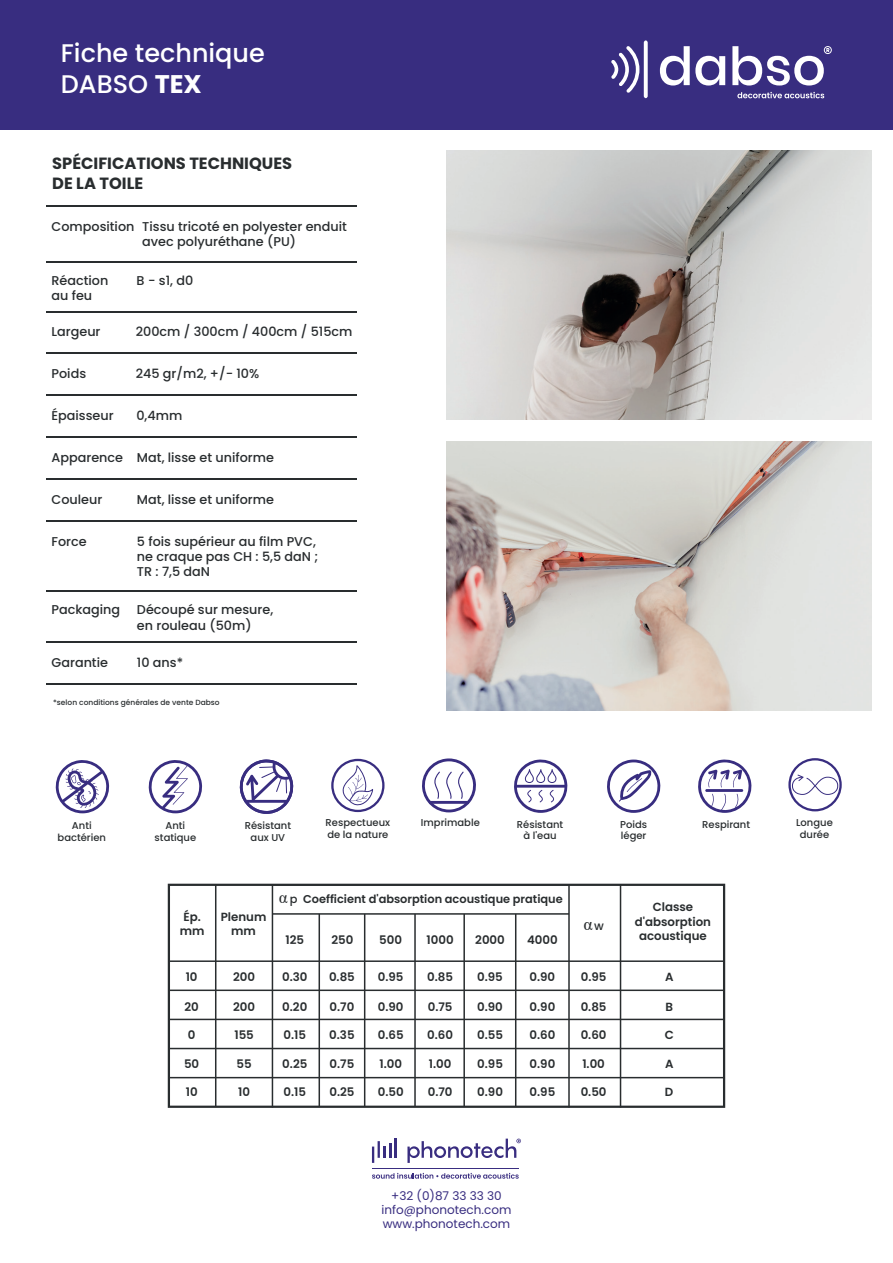
<style>
.page{position:relative;width:893px;height:1263px;background:#fff}
.page>*{position:absolute;margin:0;border:0;box-sizing:border-box;transform-origin:0 0}
.t1{font:500 25.5px/30.6px "Poppins";color:#fff}
.t2{font:17.7px "Times New Roman";color:#292d2f}
.t3{font:17.1px "Times New Roman";color:#292d2f}
.t4{font:700 16.2px/19.5px "Poppins";color:#292d2f}
.t5{font:500 12.75px/15.3px "Poppins";color:#292d2f}
.t6{font:12px/14.4px "Poppins";color:#382d80;text-align:center}
.t7{font:600 11.85px/14.1px "Poppins";color:#292d2f;text-align:center}
.t8{font:600 11.4px "Poppins";color:#292d2f}
.t9{font:500 10.05px/12px "Poppins";color:#292d2f;text-align:center}
.t10{font:500 7.5px "Poppins";color:#292d2f}
.s1{font-weight:700}
.s2{font-family:"Poppins";font-weight:500;font-size:11.4px}
.s3{font-family:"Poppins";font-weight:500;font-size:11.85px}
</style>
<div class="page">
<div style="left:0;top:0;width:893px;height:130px;background:#382d80"></div>
<svg style="left:660px;top:46px;width:65px;height:40px"></svg>
<svg style="left:611px;top:46px;width:28px;height:47px"></svg>
<svg style="left:644px;top:40px;width:4px;height:58px"></svg>
<svg style="left:732px;top:46px;width:100px;height:40px"></svg>
<svg style="left:737px;top:92px;width:87px;height:6px"></svg>
<hr style="left:46px;top:261px;width:310px;height:1px;background:#292d2f">
<hr style="left:46px;top:205px;width:310px;height:2px;background:#292d2f">
<hr style="left:46px;top:311px;width:310px;height:1px;background:#292d2f">
<svg style="left:407px;top:1138px;width:114px;height:25px"></svg>
<svg style="left:372px;top:1141px;width:19px;height:22px"></svg>
<hr style="left:394px;top:1138px;width:3px;height:20px;background:#392d80">
<svg style="left:372px;top:1173px;width:147px;height:6px"></svg>
<hr style="left:372px;top:1168px;width:147px;height:1px;background:#392d80">
<hr style="left:46px;top:353px;width:310px;height:1px;background:#292d2f">
<hr style="left:46px;top:395px;width:310px;height:1px;background:#292d2f">
<hr style="left:46px;top:437px;width:310px;height:1px;background:#292d2f">
<hr style="left:46px;top:479px;width:310px;height:1px;background:#292d2f">
<hr style="left:46px;top:521px;width:310px;height:1px;background:#292d2f">
<hr style="left:46px;top:590px;width:310px;height:2px;background:#292d2f">
<hr style="left:46px;top:642px;width:310px;height:1px;background:#292d2f">
<hr style="left:46px;top:684px;width:310px;height:1px;background:#292d2f">
<div style="left:168px;top:884px;width:557px;height:224px;border:2px solid #292d2f"></div>
<hr style="left:272px;top:885px;width:1px;height:222px;background:#292d2f">
<hr style="left:319px;top:914px;width:1px;height:193px;background:#292d2f">
<hr style="left:215px;top:885px;width:1px;height:222px;background:#292d2f">
<hr style="left:364px;top:914px;width:1px;height:193px;background:#292d2f">
<hr style="left:414px;top:914px;width:2px;height:193px;background:#292d2f">
<hr style="left:463px;top:914px;width:2px;height:193px;background:#292d2f">
<hr style="left:515px;top:914px;width:1px;height:193px;background:#292d2f">
<hr style="left:568px;top:885px;width:2px;height:222px;background:#292d2f">
<hr style="left:620px;top:885px;width:1px;height:222px;background:#292d2f">
<hr style="left:169px;top:960px;width:555px;height:2px;background:#292d2f">
<hr style="left:169px;top:989px;width:555px;height:2px;background:#292d2f">
<hr style="left:272px;top:884px;width:297px;height:1px;background:#292d2f">
<hr style="left:272px;top:913px;width:297px;height:2px;background:#292d2f">
<hr style="left:169px;top:1019px;width:555px;height:1px;background:#292d2f">
<hr style="left:169px;top:1048px;width:555px;height:1px;background:#292d2f">
<hr style="left:169px;top:1077px;width:555px;height:1px;background:#292d2f">
<svg style="left:55px;top:760px;width:55px;height:53px"></svg>
<svg style="left:148px;top:760px;width:54px;height:53px"></svg>
<svg style="left:607px;top:759px;width:54px;height:54px"></svg>
<svg style="left:698px;top:759px;width:54px;height:54px"></svg>
<svg style="left:514px;top:759px;width:54px;height:54px"></svg>
<svg style="left:239px;top:759px;width:55px;height:55px"></svg>
<svg style="left:788px;top:758px;width:54px;height:53px"></svg>
<svg style="left:331px;top:759px;width:53px;height:53px"></svg>
<svg style="left:422px;top:758px;width:54px;height:54px"></svg>
<hr style="left:429px;top:801px;width:40px;height:3px;background:#382d80">
<img style="left:446px;top:150px;width:425px;height:269px">
<img style="left:446px;top:441px;width:425px;height:269px">
<h1 class="t1" style="left:61px;top:38px;width:206px">Fiche technique<br>DABSO <span class="s1">TEX</span></h1>
<p class="t4" style="left:52px;top:154px;width:241px">SPÉCIFICATIONS TECHNIQUES<br>DE LA TOILE</p>
<p class="t5" style="left:142px;top:219px;width:206px;text-indent:-91px">Composition Tissu tricoté en polyester enduit avec polyuréthane (PU)</p>
<p class="t5" style="left:52px;top:273px;width:58px">Réaction au feu</p>
<p class="t5" style="left:137px;top:273px;width:58px">B - s1, d0</p>
<p class="t5" style="left:52px;top:324px;width:51px">Largeur</p>
<p class="t5" style="left:136px;top:324px;width:218px">200cm / 300cm / 400cm / 515cm</p>
<p class="t5" style="left:52px;top:366px;width:36px">Poids</p>
<p class="t5" style="left:52px;top:408px;width:64px">Épaisseur</p>
<p class="t5" style="left:136px;top:408px;width:47px">0,4mm</p>
<p class="t5" style="left:52px;top:450px;width:73px">Apparence</p>
<p class="t5" style="left:52px;top:492px;width:52px">Couleur</p>
<p class="t5" style="left:136px;top:366px;width:125px">245 gr/m2, +/- 10%</p>
<p class="t5" style="left:137px;top:450px;width:138px">Mat, lisse et uniforme</p>
<p class="t5" style="left:137px;top:492px;width:138px">Mat, lisse et uniforme</p>
<p class="t5" style="left:52px;top:534px;width:37px">Force</p>
<p class="t5" style="left:137px;top:534px;width:183px">5 fois supérieur au film PVC, ne craque pas CH : 5,5 daN ;<br>TR : 7,5 daN</p>
<p class="t5" style="left:52px;top:602px;width:70px">Packaging</p>
<p class="t5" style="left:137px;top:602px;width:138px">Découpé sur mesure, en rouleau (50m)</p>
<p class="t5" style="left:52px;top:655px;width:58px">Garantie</p>
<p class="t5" style="left:137px;top:655px;width:48px">10 ans*</p>
<p class="t10" style="left:53px;top:697px;width:168px">*selon conditions générales de vente Dabso</p>
<p class="t9" style="left:326px;top:817px;width:66px;text-align:left">Respectueux de la nature</p>
<p class="t9" style="left:421px;top:817px;width:60px">Imprimable</p>
<p class="t9" style="left:58px;top:819px;width:50px">Anti bactérien</p>
<p class="t9" style="left:155px;top:819px;width:43px">Anti statique</p>
<p class="t9" style="left:245px;top:819px;width:48px">Résistant aux UV</p>
<p class="t9" style="left:517px;top:818px;width:48px">Résistant à l'eau</p>
<p class="t9" style="left:620px;top:818px;width:29px;text-align:left">Poids léger</p>
<p class="t9" style="left:702px;top:818px;width:49px">Respirant</p>
<p class="t9" style="left:796px;top:816px;width:38px">Longue durée</p>
<p class="t7" style="left:180px;top:910px;width:26px">Ép. mm</p>
<p class="t7" style="left:221px;top:910px;width:47px">Plenum mm</p>
<p class="t8" style="left:303px;top:892px;width:261px">Coefficient d'absorption acoustique pratique</p>
<h3 class="t3" style="left:279px;top:885px;width:20px">α<span class="s2">p</span></h3>
<p class="t7" style="left:286px;top:933px;width:20px">125</p>
<p class="t7" style="left:331px;top:933px;width:23px">250</p>
<p class="t7" style="left:379px;top:933px;width:24px">500</p>
<p class="t7" style="left:426px;top:933px;width:29px">1000</p>
<p class="t7" style="left:475px;top:933px;width:31px">2000</p>
<p class="t7" style="left:527px;top:933px;width:32px">4000</p>
<h2 class="t2" style="left:583px;top:912px;width:22px">α<span class="s3">w</span></h2>
<p class="t7" style="left:186px;top:969px;width:13px">10</p>
<p class="t7" style="left:233px;top:969px;width:24px">200</p>
<p class="t7" style="left:282px;top:969px;width:27px">0.30</p>
<p class="t7" style="left:329px;top:969px;width:27px">0.85</p>
<p class="t7" style="left:378px;top:969px;width:27px">0.95</p>
<p class="t7" style="left:427px;top:969px;width:27px">0.85</p>
<p class="t7" style="left:477px;top:969px;width:27px">0.95</p>
<p class="t7" style="left:530px;top:969px;width:27px">0.90</p>
<p class="t7" style="left:581px;top:969px;width:27px">0.95</p>
<p class="t7" style="left:184px;top:999px;width:16px">20</p>
<p class="t7" style="left:233px;top:999px;width:24px">200</p>
<p class="t7" style="left:282px;top:999px;width:27px">0.20</p>
<p class="t7" style="left:330px;top:999px;width:26px">0.70</p>
<p class="t7" style="left:378px;top:999px;width:27px">0.90</p>
<p class="t7" style="left:428px;top:999px;width:26px">0.75</p>
<p class="t7" style="left:477px;top:999px;width:27px">0.90</p>
<p class="t7" style="left:530px;top:999px;width:27px">0.90</p>
<p class="t7" style="left:581px;top:999px;width:27px">0.85</p>
<p class="t7" style="left:188px;top:1027px;width:9px">0</p>
<p class="t7" style="left:234px;top:1027px;width:21px">155</p>
<p class="t7" style="left:284px;top:1027px;width:24px">0.15</p>
<p class="t7" style="left:329px;top:1027px;width:27px">0.35</p>
<p class="t7" style="left:378px;top:1027px;width:27px">0.65</p>
<p class="t7" style="left:427px;top:1027px;width:27px">0.60</p>
<p class="t7" style="left:477px;top:1027px;width:27px">0.55</p>
<p class="t7" style="left:529px;top:1027px;width:27px">0.60</p>
<p class="t7" style="left:581px;top:1027px;width:27px">0.60</p>
<p class="t7" style="left:184px;top:1056px;width:17px">50</p>
<p class="t7" style="left:237px;top:1056px;width:17px">55</p>
<p class="t7" style="left:282px;top:1056px;width:27px">0.25</p>
<p class="t7" style="left:330px;top:1056px;width:26px">0.75</p>
<p class="t7" style="left:379px;top:1056px;width:24px">1.00</p>
<p class="t7" style="left:429px;top:1056px;width:24px">1.00</p>
<p class="t7" style="left:477px;top:1056px;width:27px">0.95</p>
<p class="t7" style="left:530px;top:1056px;width:27px">0.90</p>
<p class="t7" style="left:582px;top:1056px;width:24px">1.00</p>
<p class="t7" style="left:186px;top:1085px;width:13px">10</p>
<p class="t7" style="left:238px;top:1085px;width:13px">10</p>
<p class="t7" style="left:284px;top:1085px;width:24px">0.15</p>
<p class="t7" style="left:329px;top:1085px;width:27px">0.25</p>
<p class="t7" style="left:378px;top:1085px;width:27px">0.50</p>
<p class="t7" style="left:428px;top:1085px;width:26px">0.70</p>
<p class="t7" style="left:477px;top:1085px;width:27px">0.90</p>
<p class="t7" style="left:530px;top:1085px;width:27px">0.95</p>
<p class="t7" style="left:581px;top:1085px;width:27px">0.50</p>
<p class="t7" style="left:635px;top:900px;width:78px">Classe d'absorption acoustique</p>
<p class="t7" style="left:665px;top:969px;width:10px">A</p>
<p class="t7" style="left:665px;top:999px;width:9px">B</p>
<p class="t7" style="left:665px;top:1028px;width:11px">C</p>
<p class="t7" style="left:665px;top:1056px;width:10px">A</p>
<p class="t7" style="left:665px;top:1085px;width:10px">D</p>
<p class="t6" style="left:382px;top:1188px;width:131px">+32 (0)87 33 33 30 info@phonotech.com www.phonotech.com</p>
</div>
